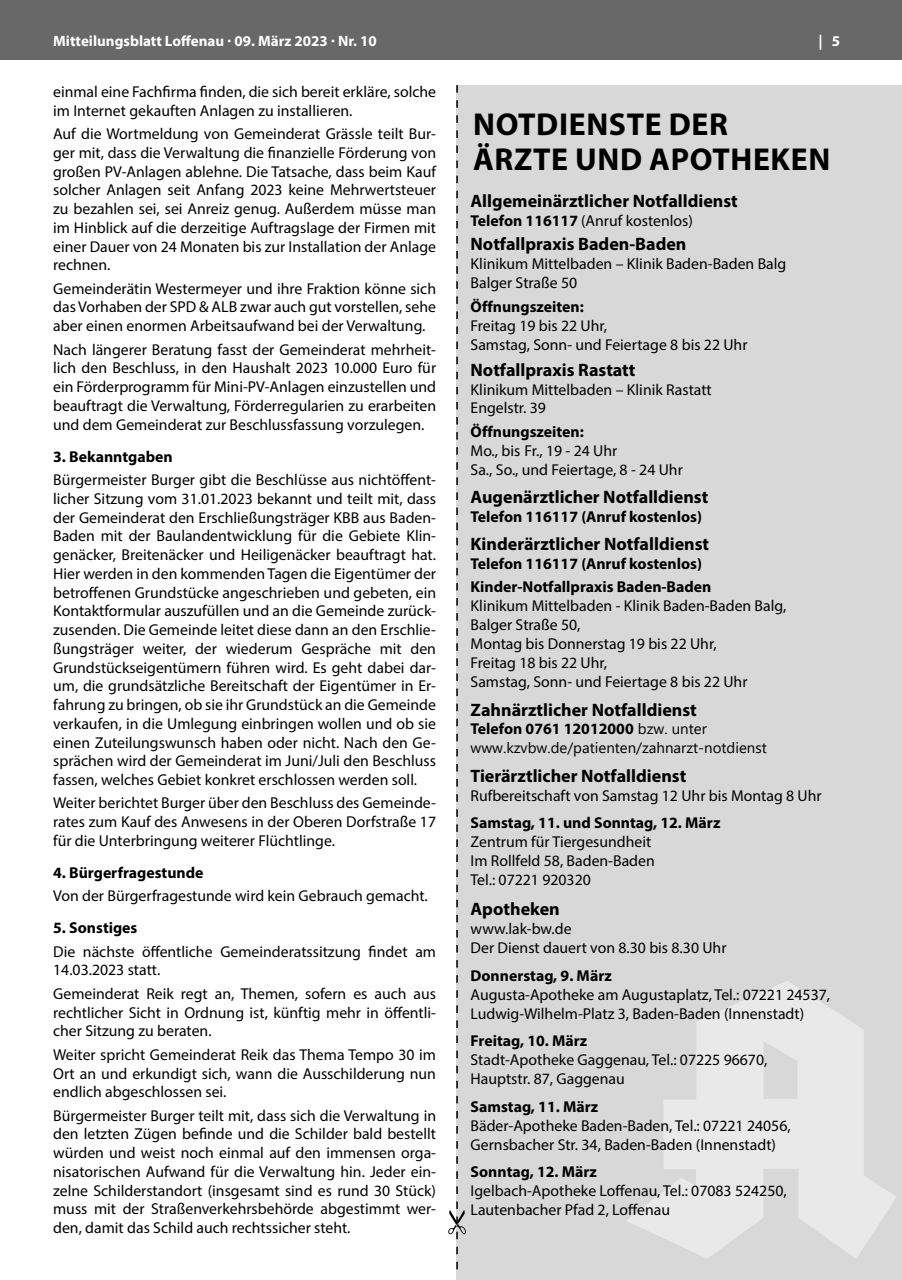
<style>
.page{position:relative;width:902px;height:1280px;background:#fff}
.page>*{position:absolute;margin:0;border:0;box-sizing:border-box;transform-origin:0 0}
.t1{font:700 31.8px/35.2px "Myriad Pro";letter-spacing:.02em;color:#000}
.t2{font:700 18px "Myriad Pro";color:#000}
.t3{font:15.75px/18.8px "Myriad Pro";color:#000}
.t4{font:700 15.75px/23.2px "Myriad Pro";color:#000}
.t5{font:700 15px "Myriad Pro";color:#fff}
.t6{font:15px "Segoe UI";color:#000}
.s1{font-weight:700}
.s2{font-family:"Segoe UI";font-weight:400;font-size:15px}
</style>
<div class="page">
<div style="left:0;top:0;width:901px;height:60px;background:#676867"></div>
<div style="left:456px;top:85px;width:445px;height:1195px;background:#d8d8d9"></div>
<svg style="left:626px;top:981px;width:270px;height:277px;fill:#e9e9ea"></svg>
<svg style="left:448px;top:85px;width:18px;height:1184px"></svg>
<p class="t5" style="left:53px;top:31px;width:325px">Mitteilungsblatt Loffenau · 09. März 2023 · Nr. 10</p>
<p class="t5" style="left:818px;top:31px;width:23px">| 5</p>
<p class="t3" style="left:53px;top:82px;width:384px">einmal eine Fachfirma finden, die sich bereit erkläre, solche im Internet gekauften Anlagen zu installieren.</p>
<p class="t3" style="left:53px;top:124px;width:384px;text-align:justify">Auf die Wortmeldung von Gemeinderat Grässle teilt Bur&shy;ger mit, dass die Verwaltung die finanzielle Förderung von großen PV-Anlagen ablehne. Die Tatsache, dass beim Kauf solcher Anlagen seit Anfang 2023 keine Mehrwertsteuer zu bezahlen sei, sei Anreiz genug. Außerdem müsse man im Hinblick auf die derzeitige Auftragslage der Firmen mit einer Dauer von 24 Monaten bis zur Installation der Anlage rechnen.</p>
<p class="t3" style="left:53px;top:279px;width:384px;text-align:justify">Gemeinderätin Westermeyer und ihre Fraktion könne sich das Vorhaben der SPD &amp; ALB zwar auch gut vorstellen, sehe aber einen enormen Arbeitsaufwand bei der Verwaltung.</p>
<p class="t3" style="left:53px;top:340px;width:384px;text-align:justify">Nach längerer Beratung fasst der Gemeinderat mehrheit&shy;lich den Beschluss, in den Haushalt 2023 10.000 Euro für ein Förderprogramm für Mini-PV-Anlagen einzustellen und beauftragt die Verwaltung, Förderregularien zu erarbeiten und dem Gemeinderat zur Beschlussfassung vorzulegen.</p>
<p class="t4" style="left:53px;top:444px;width:121px">3. Bekanntgaben</p>
<p class="t3" style="left:53px;top:470px;width:384px;text-align:justify">Bürgermeister Burger gibt die Beschlüsse aus nichtöffent&shy;licher Sitzung vom 31.01.2023 bekannt und teilt mit, dass der Gemeinderat den Erschließungsträger KBB aus Baden-Baden mit der Baulandentwicklung für die Gebiete Klin&shy;genäcker, Breitenäcker und Heiligenäcker beauftragt hat.<br>Hier werden in den kommenden Tagen die Eigentümer der betroffenen Grundstücke angeschrieben und gebeten, ein Kontaktformular auszufüllen und an die Gemeinde zurück&shy;zusenden. Die Gemeinde leitet diese dann an den Erschlie&shy;ßungsträger weiter, der wiederum Gespräche mit den Grundstückseigentümern führen wird. Es geht dabei dar&shy;um, die grundsätzliche Bereitschaft der Eigentümer in Er&shy;fahrung zu bringen, ob sie ihr Grundstück an die Gemeinde verkaufen, in die Umlegung einbringen wollen und ob sie einen Zuteilungswunsch haben oder nicht. Nach den Ge&shy;sprächen wird der Gemeinderat im Juni/Juli den Beschluss fassen, welches Gebiet konkret erschlossen werden soll.</p>
<p class="t3" style="left:53px;top:793px;width:384px;text-align:justify">Weiter berichtet Burger über den Beschluss des Gemeinde&shy;rates zum Kauf des Anwesens in der Oberen Dorfstraße 17 für die Unterbringung weiterer Flüchtlinge.</p>
<p class="t4" style="left:53px;top:860px;width:152px">4. Bürgerfragestunde</p>
<p class="t3" style="left:53px;top:886px;width:376px">Von der Bürgerfragestunde wird kein Gebrauch gemacht.</p>
<p class="t4" style="left:53px;top:916px;width:86px">5. Sonstiges</p>
<p class="t3" style="left:53px;top:942px;width:384px">Die nächste öffentliche Gemeinderatssitzung findet am<br>14.03.2023 statt.</p>
<p class="t3" style="left:53px;top:984px;width:384px;text-align:justify">Gemeinderat Reik regt an, Themen, sofern es auch aus rechtlicher Sicht in Ordnung ist, künftig mehr in öffentli&shy;cher Sitzung zu beraten.</p>
<p class="t3" style="left:53px;top:1045px;width:384px;text-align:justify">Weiter spricht Gemeinderat Reik das Thema Tempo 30 im Ort an und erkundigt sich, wann die Ausschilderung nun endlich abgeschlossen sei.</p>
<p class="t3" style="left:53px;top:1106px;width:384px;text-align:justify">Bürgermeister Burger teilt mit, dass sich die Verwaltung in den letzten Zügen befinde und die Schilder bald bestellt würden und weist noch einmal auf den immensen orga&shy;nisatorischen Aufwand für die Verwaltung hin. Jeder ein&shy;zelne Schilderstandort (insgesamt sind es rund 30 Stück) muss mit der Straßenverkehrsbehörde abgestimmt wer&shy;den, damit das Schild auch rechtssicher steht.</p>
<h1 class="t1" style="left:473px;top:105px;width:358px">NOTDIENSTE DER<br>ÄRZTE UND APOTHEKEN</h1>
<p class="t2" style="left:470px;top:189px;width:269px">Allgemeinärztlicher Notfalldienst</p>
<p class="t3" style="left:470px;top:211px;width:224px"><span class="s1">Telefon 116117</span> (Anruf kostenlos)</p>
<p class="t2" style="left:470px;top:233px;width:217px">Notfallpraxis Baden-Baden</p>
<p class="t3" style="left:470px;top:254px;width:317px">Klinikum Mittelbaden – Klinik Baden-Baden Balg<br>Balger Straße 50</p>
<p class="t4" style="left:470px;top:294px;width:115px">Öffnungszeiten:</p>
<p class="t3" style="left:470px;top:316px;width:278px">Freitag 19 bis 22 Uhr,<br>Samstag, Sonn- und Feiertage 8 bis 22 Uhr</p>
<p class="t2" style="left:470px;top:358px;width:166px">Notfallpraxis Rastatt</p>
<p class="t3" style="left:470px;top:379px;width:243px">Klinikum Mittelbaden – Klinik Rastatt<br>Engelstr. 39</p>
<p class="t4" style="left:470px;top:419px;width:115px">Öffnungszeiten:</p>
<p class="t3" style="left:470px;top:441px;width:214px">Mo., bis Fr., 19 - 24 Uhr<br>Sa., So., und Feiertage, 8 - 24 Uhr</p>
<p class="t2" style="left:470px;top:485px;width:239px">Augenärztlicher Notfalldienst</p>
<p class="t4" style="left:470px;top:504px;width:233px">Telefon 116117 (Anruf kostenlos)</p>
<p class="t2" style="left:470px;top:532px;width:240px">Kinderärztlicher Notfalldienst</p>
<p class="t4" style="left:470px;top:552px;width:242px">Telefon 116117 (Anruf kostenlos)<br>Kinder-Notfallpraxis Baden-Baden</p>
<p class="t3" style="left:470px;top:596px;width:317px">Klinikum Mittelbaden - Klinik Baden-Baden Balg,<br>Balger Straße 50,<br>Montag bis Donnerstag 19 bis 22 Uhr,<br>Freitag 18 bis 22 Uhr,<br>Samstag, Sonn- und Feiertage 8 bis 22 Uhr</p>
<p class="t2" style="left:470px;top:698px;width:228px">Zahnärztlicher Notfalldienst</p>
<p class="t4" style="left:470px;top:717px;width:238px">Telefon 0761 12012000 <span class="s2">bzw. unter</span></p>
<p class="t6" style="left:470px;top:734px;width:298px">www.kzvbw.de/patienten/zahnarzt-notdienst</p>
<p class="t2" style="left:470px;top:764px;width:217px">Tierärztlicher Notfalldienst</p>
<p class="t3" style="left:470px;top:786px;width:352px">Rufbereitschaft von Samstag 12 Uhr bis Montag 8 Uhr</p>
<p class="t4" style="left:470px;top:811px;width:251px">Samstag, 11. und Sonntag, 12. März</p>
<p class="t3" style="left:470px;top:832px;width:186px">Zentrum für Tiergesundheit<br>Im Rollfeld 58, Baden-Baden<br>Tel.: 07221 920320</p>
<p class="t2" style="left:470px;top:898px;width:91px">Apotheken</p>
<p class="t3" style="left:470px;top:919px;width:257px">www.lak-bw.de<br>Der Dienst dauert von 8.30 bis 8.30 Uhr</p>
<p class="t4" style="left:470px;top:963px;width:143px">Donnerstag, 9. März</p>
<p class="t3" style="left:470px;top:985px;width:361px">Augusta-Apotheke am Augustaplatz, Tel.: 07221 24537,<br>Ludwig-Wilhelm-Platz 3, Baden-Baden (Innenstadt)</p>
<p class="t4" style="left:470px;top:1029px;width:118px">Freitag, 10. März</p>
<p class="t3" style="left:470px;top:1050px;width:298px">Stadt-Apotheke Gaggenau, Tel.: 07225 96670,<br>Hauptstr. 87, Gaggenau</p>
<p class="t4" style="left:470px;top:1094px;width:129px">Samstag, 11. März</p>
<p class="t3" style="left:470px;top:1116px;width:321px">Bäder-Apotheke Baden-Baden, Tel.: 07221 24056,<br>Gernsbacher Str. 34, Baden-Baden (Innenstadt)</p>
<p class="t4" style="left:470px;top:1160px;width:128px">Sonntag, 12. März</p>
<p class="t3" style="left:470px;top:1181px;width:318px">Igelbach-Apotheke Loffenau, Tel.: 07083 524250,<br>Lautenbacher Pfad 2, Loffenau</p>
</div>
